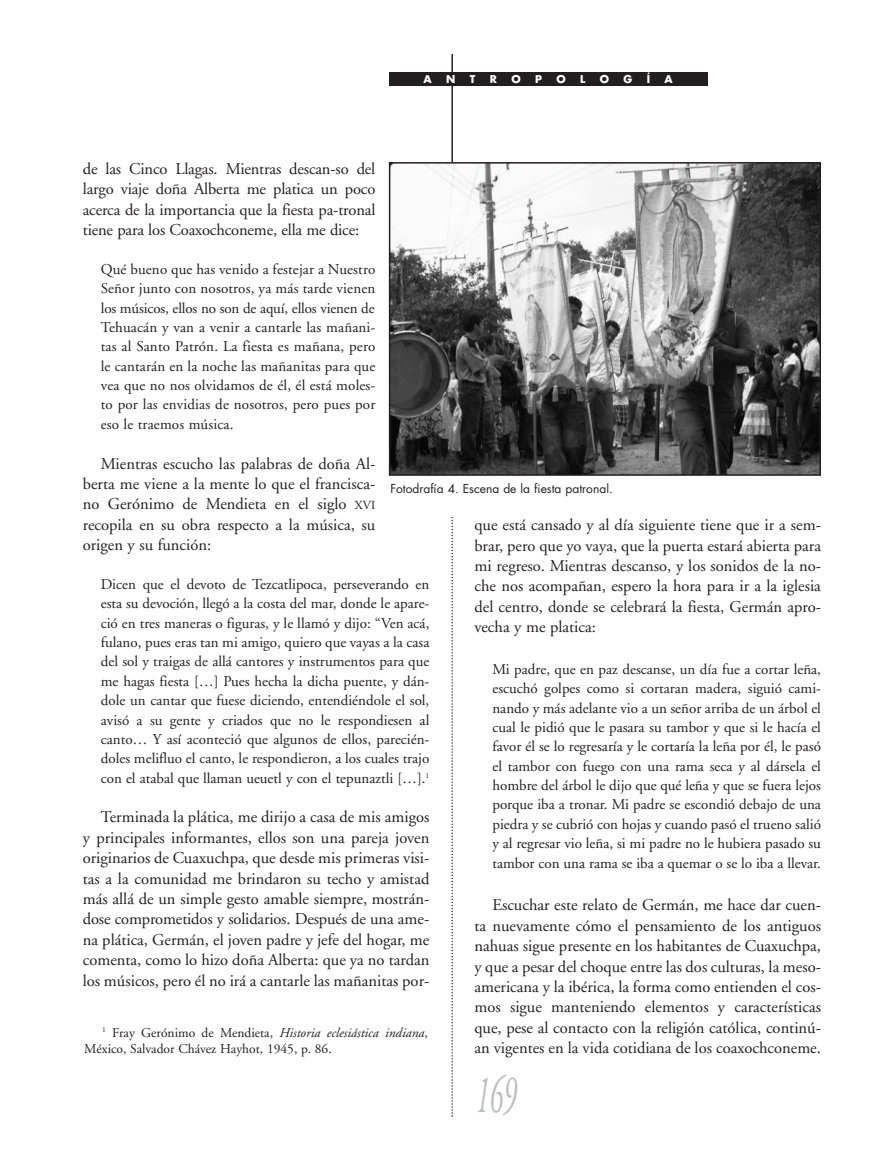
<style>
.page{position:relative;width:893px;height:1170px;background:#fff}
.page>*{position:absolute;margin:0;border:0;box-sizing:border-box;transform-origin:0 0}
.t1{font:italic 54px "Adobe Garamond";color:#bcbdc0;scale:.5 1}
.t2{font:16.5px/20.4px "Adobe Garamond";color:#231f20;text-align:justify}
.t3{font:15px/19.4px "Adobe Garamond";color:#231f20;text-align:justify}
.t4{font:13.5px/15.9px "Adobe Garamond";color:#231f20}
.t5{font:12px "Futura";color:#231f20}
.t6{font:700 10.5px "Futura";color:#fff}
.s1{font-size:12.3px}
.s2{font-style:italic}
</style>
<div class="page">
<hr style="left:451px;top:54px;width:2px;height:306px;background:#231f20">
<svg style="left:451px;top:517px;width:2px;height:599px"></svg>
<div style="left:389px;top:72px;width:318px;height:14px;background:#231f20"></div>
<img style="left:392px;top:165px;width:426px;height:308px">
<div style="left:389px;top:162px;width:432px;height:314px;border:2px solid #231f20"></div>
<p class="t6" style="left:424px;top:74px;width:10px">A</p>
<p class="t6" style="left:446px;top:74px;width:11px">N</p>
<p class="t6" style="left:470px;top:74px;width:7px">T</p>
<p class="t6" style="left:490px;top:74px;width:9px">R</p>
<p class="t6" style="left:511px;top:74px;width:11px">O</p>
<p class="t6" style="left:535px;top:74px;width:8px">P</p>
<p class="t6" style="left:556px;top:74px;width:11px">O</p>
<p class="t6" style="left:580px;top:74px;width:7px">L</p>
<p class="t6" style="left:600px;top:74px;width:11px">O</p>
<p class="t6" style="left:623px;top:74px;width:10px">G</p>
<p class="t6" style="left:647px;top:74px;width:5px">Í</p>
<p class="t6" style="left:664px;top:74px;width:10px">A</p>
<p class="t2" style="left:83px;top:160px;width:294px">de las Cinco Llagas. Mientras descan-so del largo viaje doña Alberta me platica un poco acerca de la importancia que la fiesta pa-tronal tiene para los Coaxochconeme, ella me dice:</p>
<p class="t3" style="left:101px;top:261px;width:276px">Qué bueno que has venido a festejar a Nuestro Señor junto con nosotros, ya más tarde vienen los músicos, ellos no son de aquí, ellos vienen de Tehuacán y van a venir a cantarle las mañani&shy;tas al Santo Patrón. La fiesta es mañana, pero le cantarán en la noche las mañanitas para que vea que no nos olvidamos de él, él está moles&shy;to por las envidias de nosotros, pero pues por eso le traemos música.</p>
<p class="t2" style="left:83px;top:454px;width:294px;text-indent:18px">Mientras escucho las palabras de doña Al&shy;berta me viene a la mente lo que el francisca&shy;no Gerónimo de Mendieta en el siglo <span class="s1">XVI </span>recopila en su obra respecto a la música, su origen y su función:</p>
<p class="t3" style="left:101px;top:576px;width:330px">Dicen que el devoto de Tezcatlipoca, perseverando en esta su devoción, llegó a la costa del mar, donde le apare&shy;ció en tres maneras o figuras, y le llamó y dijo: “Ven acá, fulano, pues eras tan mi amigo, quiero que vayas a la casa del sol y traigas de allá cantores y instrumentos para que me hagas fiesta […] Pues hecha la dicha puente, y dán&shy;dole un cantar que fuese diciendo, entendiéndole el sol, avisó a su gente y criados que no le respondiesen al canto… Y así aconteció que algunos de ellos, parecién&shy;doles melifluo el canto, le respondieron, a los cuales trajo con el atabal que llaman ueuetl y con el tepunaztli […].<sup>1</sup></p>
<p class="t2" style="left:83px;top:808px;width:348px;text-indent:18px">Terminada la plática, me dirijo a casa de mis amigos y principales informantes, ellos son una pareja joven originarios de Cuaxuchpa, que desde mis primeras visi&shy;tas a la comunidad me brindaron su techo y amistad más allá de un simple gesto amable siempre, mostrán&shy;dose comprometidos y solidarios. Después de una ame&shy;na plática, Germán, el joven padre y jefe del hogar, me comenta, como lo hizo doña Alberta: que ya no tardan los músicos, pero él no irá a cantarle las mañanitas por-</p>
<p class="t5" style="left:390px;top:483px;width:224px">Fotodrafía 4. Escena de la fiesta patronal.</p>
<p class="t2" style="left:474px;top:516px;width:348px">que está cansado y al día siguiente tiene que ir a sem&shy;brar, pero que yo vaya, que la puerta estará abierta para mi regreso. Mientras descanso, y los sonidos de la no&shy;che nos acompañan, espero la hora para ir a la iglesia del centro, donde se celebrará la fiesta, Germán apro&shy;vecha y me platica:</p>
<p class="t3" style="left:492px;top:660px;width:330px">Mi padre, que en paz descanse, un día fue a cortar leña, escuchó golpes como si cortaran madera, siguió cami&shy;nando y más adelante vio a un señor arriba de un árbol el cual le pidió que le pasara su tambor y que si le hacía el favor él se lo regresaría y le cortaría la leña por él, le pasó el tambor con fuego con una rama seca y al dársela el hombre del árbol le dijo que qué leña y que se fuera lejos porque iba a tronar. Mi padre se escondió debajo de una piedra y se cubrió con hojas y cuando pasó el trueno salió y al regresar vio leña, si mi padre no le hubiera pasado su tambor con una rama se iba a quemar o se lo iba a llevar.</p>
<p class="t2" style="left:474px;top:896px;width:348px;text-indent:18px">Escuchar este relato de Germán, me hace dar cuen&shy;ta nuevamente cómo el pensamiento de los antiguos nahuas sigue presente en los habitantes de Cuaxuchpa, y que a pesar del choque entre las dos culturas, la meso&shy;americana y la ibérica, la forma como entienden el cos&shy;mos sigue manteniendo elementos y características que, pese al contacto con la religión católica, continú&shy;an vigentes en la vida cotidiana de los coaxochconeme.</p>
<h1 class="t1" style="left:476px;top:1073px;width:82px">169</h1>
<p class="t4" style="left:84px;top:1026px;width:345px;text-indent:18px"><sup>1</sup> Fray Gerónimo de Mendieta, <span class="s2">Historia eclesiástica indiana</span>,<br>México, Salvador Chávez Hayhot, 1945, p. 86.</p>
</div>
